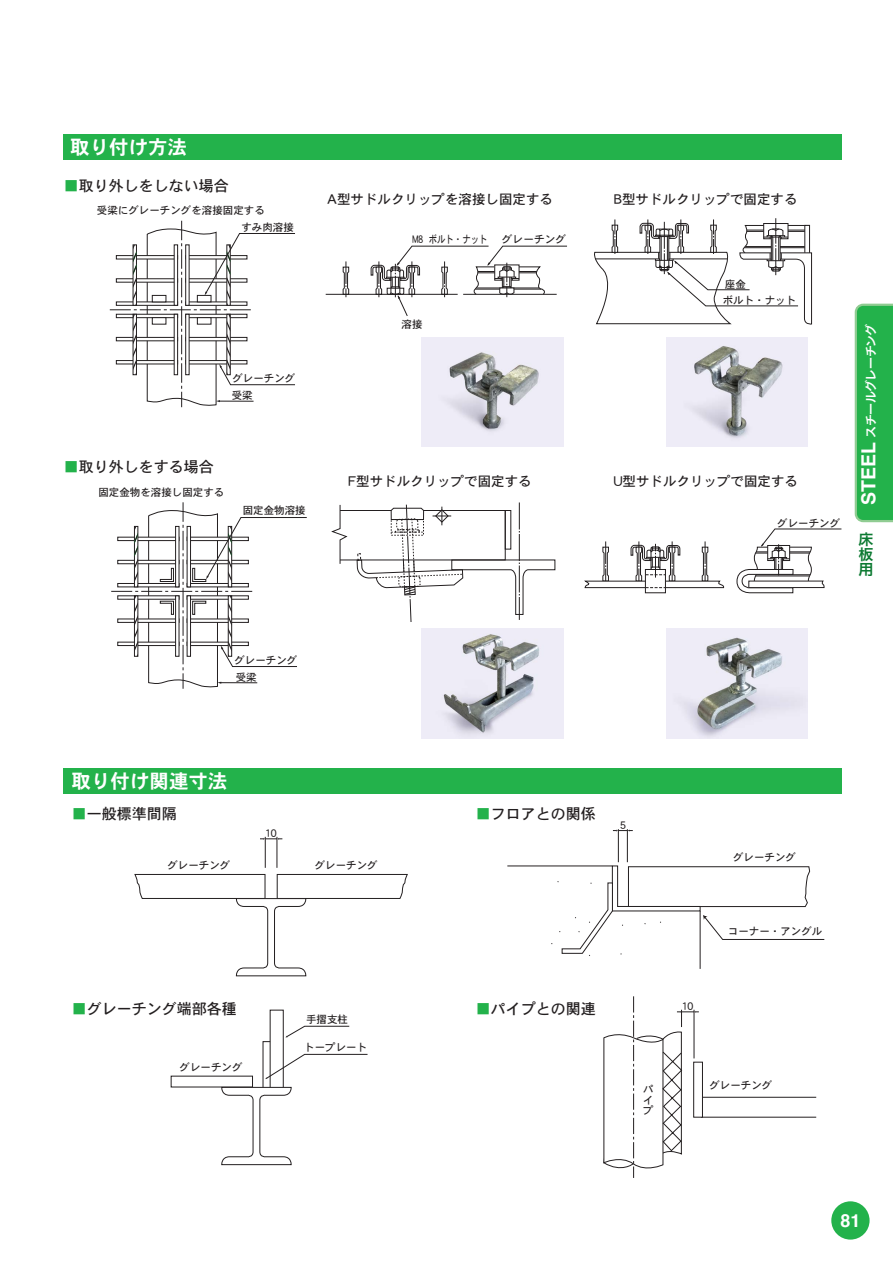
<style>
.page{position:relative;width:893px;height:1263px;background:#fff}
.page>*{position:absolute;margin:0;border:0;box-sizing:border-box;transform-origin:0 0}
.t1{font:19.5px "DFHS Gothic W7 MP RKSJ H";color:#fff}
.t2{font:700 18px "Helvetica";color:#fff}
.t3{font:15px "Osaka";color:#231f20}
.t4{font:15px/15px "Hira Kaku Pro N W6";color:#0b7931;text-align:justify}
.t5{font:13.5px "DFHS Gothic W5 MP RKSJ H";color:#231f20}
.t6{font:12px "Hira Kaku Pro N W6";letter-spacing:-.05em;color:#fff}
.t7{font:10.5px/10.5px "DFHS Gothic W5 MP RKSJ H";color:#231f20}
.t8{font:10.5px "DFHS Gothic W5 MP RKSJ H";color:#231f20;scale:.8 1}
.s1{color:#23b24b}
.s2{font-family:"Helvetica";font-weight:700;font-size:19.5px}
</style>
<div class="page">
<div style="left:64px;top:768px;width:778px;height:26px;background:#23b24b"></div>
<svg style="left:342px;top:261px;width:7px;height:36px"></svg>
<hr style="left:326px;top:294px;width:132px;height:1px;background:#231f20">
<svg style="left:370px;top:246px;width:197px;height:70px"></svg>
<svg style="left:594px;top:218px;width:218px;height:107px"></svg>
<svg style="left:645px;top:588px;width:21px;height:5px"></svg>
<svg style="left:736px;top:528px;width:106px;height:65px"></svg>
<svg style="left:584px;top:541px;width:140px;height:47px"></svg>
<svg style="left:110px;top:221px;width:185px;height:186px"></svg>
<div style="left:197px;top:295px;width:14px;height:7px;background:#fff;border:1px solid #231f20"></div>
<svg style="left:111px;top:502px;width:196px;height:187px"></svg>
<hr style="left:221px;top:682px;width:36px;height:1px;background:#231f20">
<hr style="left:507px;top:865px;width:105px;height:1px;background:#231f20">
<hr style="left:700px;top:911px;width:1px;height:58px;background:#231f20">
<hr style="left:618px;top:829px;width:1px;height:33px;background:#231f20">
<hr style="left:627px;top:829px;width:1px;height:33px;background:#231f20">
<svg style="left:551px;top:865px;width:274px;height:91px"></svg>
<svg style="left:613px;top:829px;width:20px;height:3px"></svg>
<div style="left:701px;top:1097px;width:116px;height:20px;background:#fff;border:1px solid #231f20"></div>
<div style="left:693px;top:1062px;width:10px;height:55px;background:#fff;border:1px solid #231f20"></div>
<svg style="left:603px;top:996px;width:96px;height:182px"></svg>
<div style="left:64px;top:134px;width:778px;height:26px;background:#23b24b"></div>
<svg style="left:331px;top:504px;width:17px;height:60px"></svg>
<svg style="left:356px;top:502px;width:200px;height:120px"></svg>
<hr style="left:265px;top:837px;width:1px;height:31px;background:#231f20">
<hr style="left:277px;top:837px;width:1px;height:31px;background:#231f20">
<svg style="left:260px;top:838px;width:22px;height:2px"></svg>
<svg style="left:134px;top:874px;width:274px;height:103px"></svg>
<svg style="left:263px;top:1041px;width:7px;height:46px"></svg>
<div style="left:270px;top:1010px;width:14px;height:79px;background:#fff;border:1px solid #231f20"></div>
<svg style="left:286px;top:1026px;width:64px;height:11px"></svg>
<svg style="left:265px;top:1054px;width:103px;height:25px"></svg>
<svg style="left:220px;top:1087px;width:72px;height:78px"></svg>
<div style="left:831px;top:1201px;width:39px;height:38px;background:#23b24b;border-radius:50%"></div>
<svg style="left:855px;top:304px;width:38px;height:218px;background:#2bb450"></svg>
<img style="left:422px;top:337px;width:141px;height:109px">
<img style="left:666px;top:337px;width:142px;height:109px">
<img style="left:666px;top:629px;width:142px;height:109px">
<img style="left:422px;top:629px;width:141px;height:109px">
<h1 class="t1" style="left:70px;top:137px;width:119px">取り付け方法</h1>
<h3 class="t3" style="left:64px;top:176px;width:166px"><span class="s1">■</span>取り外しをしない場合</h3>
<p class="t7" style="left:97px;top:205px;width:169px">受梁にグレーチングを溶接固定する</p>
<p class="t7" style="left:241px;top:222px;width:54px">すみ肉溶接</p>
<p class="t5" style="left:327px;top:192px;width:227px">A型サドルクリップを溶接し固定する</p>
<p class="t8" style="left:412px;top:234px;width:95px">M8 ボルト・ナット</p>
<p class="t7" style="left:502px;top:234px;width:66px">グレーチング</p>
<p class="t7" style="left:232px;top:369px;width:65px;line-height:17.5px">グレーチング受梁</p>
<h3 class="t3" style="left:64px;top:457px;width:151px"><span class="s1">■</span>取り外しをする場合</h3>
<p class="t7" style="left:98px;top:486px;width:127px">固定金物を溶接し固定する</p>
<p class="t7" style="left:243px;top:505px;width:64px">固定金物溶接</p>
<p class="t7" style="left:402px;top:319px;width:22px">溶接</p>
<p class="t5" style="left:348px;top:474px;width:185px">F型サドルクリップで固定する</p>
<p class="t7" style="left:234px;top:651px;width:64px;line-height:17.2px">グレーチング受梁</p>
<p class="t5" style="left:614px;top:192px;width:185px">B型サドルクリップで固定する</p>
<p class="t7" style="left:725px;top:279px;width:22px">座金</p>
<p class="t7" style="left:723px;top:295px;width:75px">ボルト・ナット</p>
<p class="t5" style="left:614px;top:474px;width:186px">U型サドルクリップで固定する</p>
<p class="t7" style="left:777px;top:518px;width:64px">グレーチング</p>
<p class="t6" style="left:860px;top:505px;width:183px;rotate:-90deg"><span class="s2">STEEL</span> スチールグレーチング</p>
<h3 class="t4" style="left:859px;top:531px;width:16px">床板用</h3>
<h1 class="t1" style="left:71px;top:772px;width:158px">取り付け関連寸法</h1>
<h3 class="t3" style="left:72px;top:804px;width:106px"><span class="s1">■</span>一般標準間隔</h3>
<p class="t7" style="left:167px;top:860px;width:65px">グレーチング</p>
<p class="t7" style="left:265px;top:827px;width:13px">10</p>
<p class="t7" style="left:315px;top:860px;width:64px">グレーチング</p>
<h3 class="t3" style="left:72px;top:999px;width:181px"><span class="s1">■</span>グレーチング端部各種　</h3>
<p class="t7" style="left:179px;top:1062px;width:64px">グレーチング</p>
<p class="t7" style="left:306px;top:1014px;width:43px">手摺支柱</p>
<p class="t7" style="left:304px;top:1042px;width:64px">トープレート</p>
<h3 class="t3" style="left:476px;top:804px;width:121px"><span class="s1">■</span>フロアとの関係</h3>
<p class="t7" style="left:620px;top:820px;width:7px">5</p>
<h3 class="t3" style="left:476px;top:999px;width:121px"><span class="s1">■</span>パイプとの関連</h3>
<p class="t7" style="left:681px;top:1001px;width:13px">10</p>
<p class="t7" style="left:733px;top:852px;width:65px">グレーチング</p>
<p class="t7" style="left:728px;top:926px;width:96px">コーナー・アングル</p>
<p class="t7" style="left:643px;top:1084px;width:12px">パイプ</p>
<p class="t7" style="left:709px;top:1080px;width:64px">グレーチング</p>
<h2 class="t2" style="left:840px;top:1206px;width:22px">81</h2>
</div>
